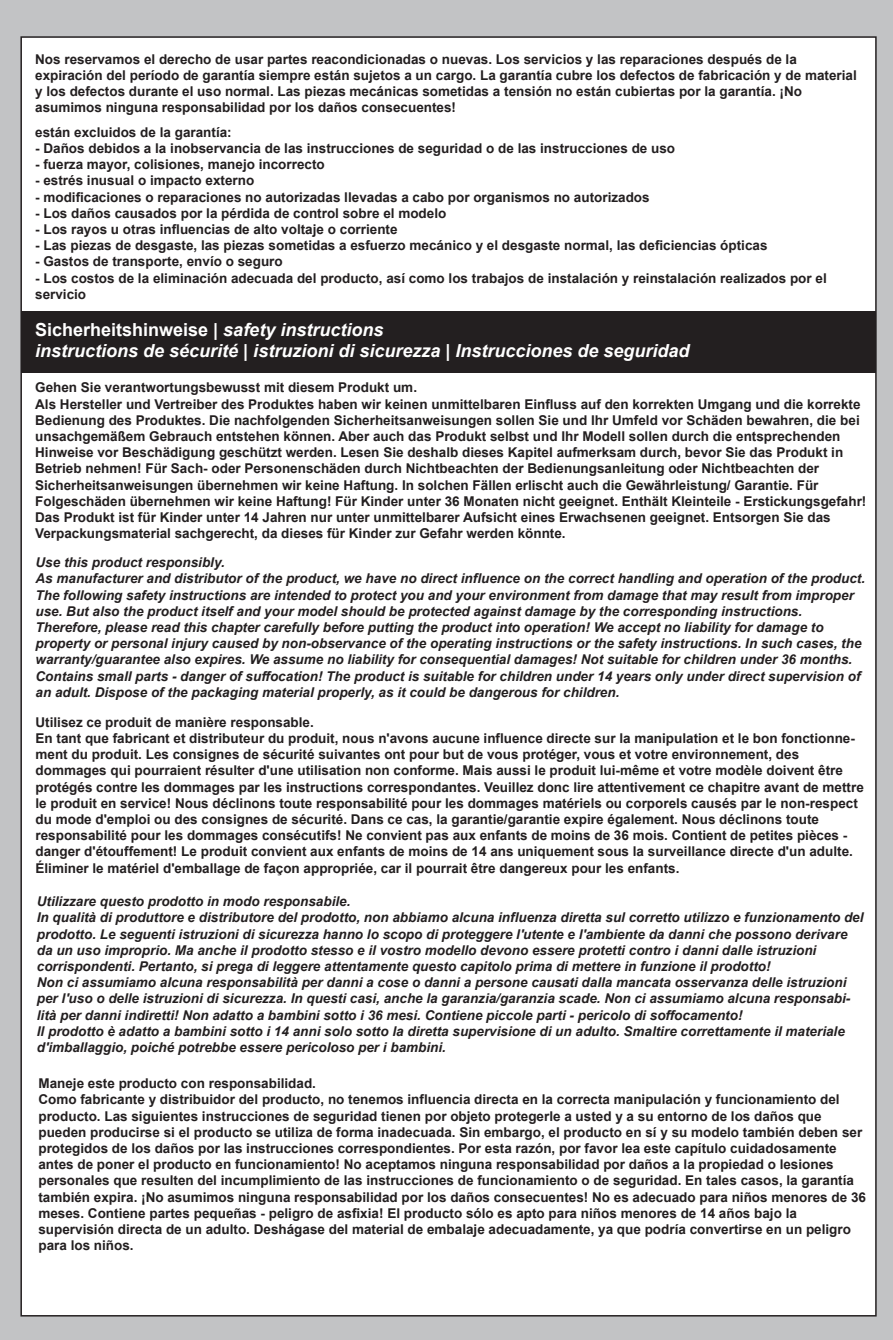
<style>
.page{position:relative;width:893px;height:1340px;background:#fff}
.page>*{position:absolute;margin:0;border:0;box-sizing:border-box;transform-origin:0 0}
.t1{font:italic 700 18px/21.6px "Arial";color:#fff}
.t2{font:700 13.5px/16.2px "Arial";color:#231f20}
.t3{font:italic 700 13.5px/16.2px "Arial";color:#231f20}
.s1{font-style:normal}
</style>
<div class="page">
<div style="left:1px;top:4px;width:892px;height:1335px;background:#c2c3c5"></div>
<div style="left:20px;top:36px;width:857px;height:1280px;background:#fff;border:1px solid #231f20"></div>
<div style="left:21px;top:311px;width:855px;height:61px;background:#231f20"></div>
<p class="t2" style="left:35px;top:52px;width:823px">Nos reservamos el derecho de usar partes reacondicionadas o nuevas. Los servicios y las reparaciones despuÈs de la expiraciÛn del perÌodo de garantÌa siempre est·n sujetos a un cargo. La garantÌa cubre los defectos de fabricaciÛn y de material y los defectos durante el uso normal. Las piezas mec·nicas sometidas a tensiÛn no est·n cubiertas por la garantÌa. °No asumimos ninguna responsabilidad por los daÒos consecuentes!</p>
<p class="t2" style="left:35px;top:125px;width:198px">est·n excluidos de la garantÌa:</p>
<p class="t2" style="left:35px;top:141px;width:641px">- DaÒos debidos a la inobservancia de las instrucciones de seguridad o de las instrucciones de uso</p>
<p class="t2" style="left:35px;top:157px;width:291px">- fuerza mayor, colisiones, manejo incorrecto</p>
<p class="t2" style="left:35px;top:174px;width:221px">- estrÈs inusual o impacto externo</p>
<p class="t2" style="left:35px;top:190px;width:616px">- modificaciones o reparaciones no autorizadas llevadas a cabo por organismos no autorizados</p>
<p class="t2" style="left:35px;top:206px;width:413px">- Los daÒos causados por la pÈrdida de control sobre el modelo</p>
<p class="t2" style="left:35px;top:222px;width:364px">- Los rayos u otras influencias de alto voltaje o corriente</p>
<p class="t2" style="left:35px;top:238px;width:734px">- Las piezas de desgaste, las piezas sometidas a esfuerzo mec·nico y el desgaste normal, las deficiencias Ûpticas</p>
<p class="t2" style="left:35px;top:255px;width:249px">- Gastos de transporte, envÌo o seguro</p>
<p class="t2" style="left:35px;top:271px;width:793px">- Los costos de la eliminaciÛn adecuada del producto, asÌ como los trabajos de instalaciÛn y reinstalaciÛn realizados por el servicio</p>
<h1 class="t1" style="left:35px;top:320px;width:656px"><span class="s1">Sicherheitshinweise |</span> safety instructions<br>instructions de sÈcuritÈ <span class="s1">|</span> istruzioni di sicurezza <span class="s1">|</span> Instrucciones de seguridad</h1>
<p class="t2" style="left:35px;top:381px;width:833px">Gehen Sie verantwortungsbewusst mit diesem Produkt um.<br>Als Hersteller und Vertreiber des Produktes haben wir keinen unmittelbaren Einfluss auf den korrekten Umgang und die korrekte Bedienung des Produktes. Die nachfolgenden Sicherheitsanweisungen sollen Sie und Ihr Umfeld vor Sch‰den bewahren, die bei unsachgem‰flem Gebrauch entstehen kˆnnen. Aber auch das Produkt selbst und Ihr Modell sollen durch die entsprechenden Hinweise vor Besch‰digung gesch¸tzt werden. Lesen Sie deshalb dieses Kapitel aufmerksam durch, bevor Sie das Produkt in Betrieb nehmen! F¸r Sach- oder Personensch‰den durch Nichtbeachten der Bedienungsanleitung oder Nichtbeachten der Sicherheitsanweisungen ¸bernehmen wir keine Haftung. In solchen F‰llen erlischt auch die Gew‰hrleistung/ Garantie. F¸r Folgesch‰den ¸bernehmen wir keine Haftung! F¸r Kinder unter 36 Monaten nicht geeignet. Enth‰lt Kleinteile - Erstickungsgefahr!<br>Das Produkt ist f¸r Kinder unter 14 Jahren nur unter unmittelbarer Aufsicht eines Erwachsenen geeignet. Entsorgen Sie das Verpackungsmaterial sachgerecht, da dieses f¸r Kinder zur Gefahr werden kˆnnte.</p>
<p class="t3" style="left:36px;top:555px;width:831px">Use this product responsibly.<br>As manufacturer and distributor of the product, we have no direct influence on the correct handling and operation of the product.<br>The following safety instructions are intended to protect you and your environment from damage that may result from improper use. But also the product itself and your model should be protected against damage by the corresponding instructions.<br>Therefore, please read this chapter carefully before putting the product into operation! We accept no liability for damage to property or personal injury caused by non-observance of the operating instructions or the safety instructions. In such cases, the warranty/guarantee also expires. We assume no liability for consequential damages! Not suitable for children under 36 months.<br>Contains small parts - danger of suffocation! The product is suitable for children under 14 years only under direct supervision of an adult. Dispose of the packaging material properly, as it could be dangerous for children.</p>
<p class="t2" style="left:36px;top:715px;width:830px">Utilisez ce produit de maniËre responsable.<br>En tant que fabricant et distributeur du produit, nous n'avons aucune influence directe sur la manipulation et le bon fonctionne&shy;ment du produit. Les consignes de sÈcuritÈ suivantes ont pour but de vous protÈger, vous et votre environnement, des dommages qui pourraient rÈsulter d'une utilisation non conforme. Mais aussi le produit lui-mÍme et votre modËle doivent Ítre protÈgÈs contre les dommages par les instructions correspondantes. Veuillez donc lire attentivement ce chapitre avant de mettre le produit en service! Nous dÈclinons toute responsabilitÈ pour les dommages matÈriels ou corporels causÈs par le non-respect du mode d'emploi ou des consignes de sÈcuritÈ. Dans ce cas, la garantie/garantie expire Ègalement. Nous dÈclinons toute responsabilitÈ pour les dommages consÈcutifs! Ne convient pas aux enfants de moins de 36 mois. Contient de petites piËces - danger d'Ètouffement! Le produit convient aux enfants de moins de 14 ans uniquement sous la surveillance directe d'un adulte. …liminer le matÈriel d'emballage de faÁon appropriÈe, car il pourrait Ítre dangereux pour les enfants.</p>
<p class="t3" style="left:37px;top:894px;width:828px">Utilizzare questo prodotto in modo responsabile.<br>In qualit‡ di produttore e distributore del prodotto, non abbiamo alcuna influenza diretta sul corretto utilizzo e funzionamento del prodotto. Le seguenti istruzioni di sicurezza hanno lo scopo di proteggere l'utente e l'ambiente da danni che possono derivare da un uso improprio. Ma anche il prodotto stesso e il vostro modello devono essere protetti contro i danni dalle istruzioni corrispondenti. Pertanto, si prega di leggere attentamente questo capitolo prima di mettere in funzione il prodotto!<br>Non ci assumiamo alcuna responsabilit‡ per danni a cose o danni a persone causati dalla mancata osservanza delle istruzioni per l'uso o delle istruzioni di sicurezza. In questi casi, anche la garanzia/garanzia scade. Non ci assumiamo alcuna responsabi&shy;lit‡ per danni indiretti! Non adatto a bambini sotto i 36 mesi. Contiene piccole parti - pericolo di soffocamento!<br>Il prodotto Ë adatto a bambini sotto i 14 anni solo sotto la diretta supervisione di un adulto. Smaltire correttamente il materiale d'imballaggio, poichÈ potrebbe essere pericoloso per i bambini.</p>
<p class="t2" style="left:38px;top:1076px;width:829px">Maneje este producto con responsabilidad.<br>Como fabricante y distribuidor del producto, no tenemos influencia directa en la correcta manipulaciÛn y funcionamiento del producto. Las siguientes instrucciones de seguridad tienen por objeto protegerle a usted y a su entorno de los daÒos que pueden producirse si el producto se utiliza de forma inadecuada. Sin embargo, el producto en sÌ y su modelo tambiÈn deben ser protegidos de los daÒos por las instrucciones correspondientes. Por esta razÛn, por favor lea este capÌtulo cuidadosamente antes de poner el producto en funcionamiento! No aceptamos ninguna responsabilidad por daÒos a la propiedad o lesiones personales que resulten del incumplimiento de las instrucciones de funcionamiento o de seguridad. En tales casos, la garantÌa tambiÈn expira. °No asumimos ninguna responsabilidad por los daÒos consecuentes! No es adecuado para niÒos menores de 36 meses. Contiene partes pequeÒas - peligro de asfixia! El producto sÛlo es apto para niÒos menores de 14 aÒos bajo la supervisiÛn directa de un adulto. Desh·gase del material de embalaje adecuadamente, ya que podrÌa convertirse en un peligro para los niÒos.</p>
</div>
